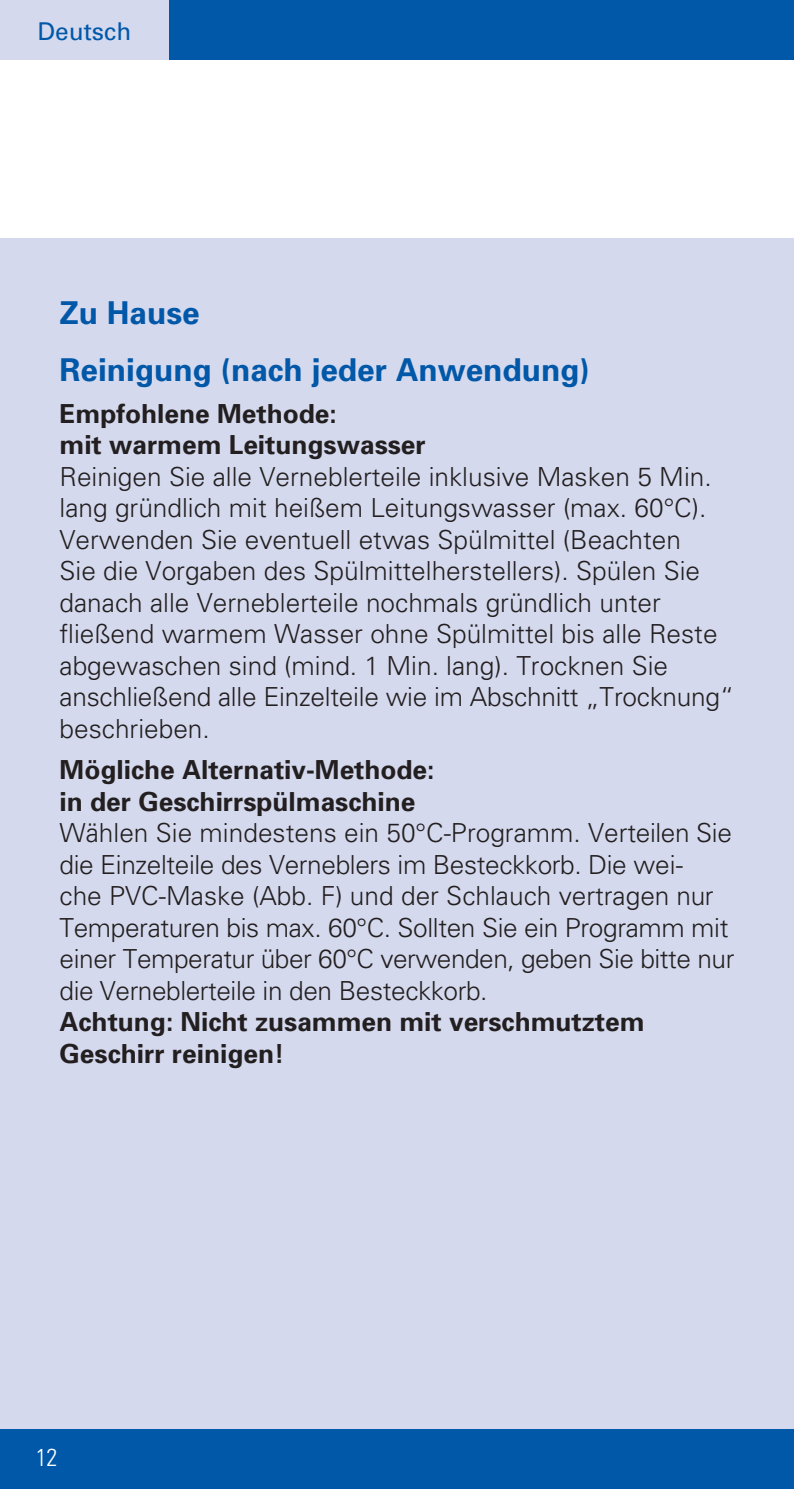
<style>
.page{position:relative;width:794px;height:1489px;background:#fff}
.page>*{position:absolute;margin:0;border:0;box-sizing:border-box;transform-origin:0 0}
.t1{font:700 31.5px/57.8px "Univers";color:#0157a8}
.t2{font:300 26.25px/31.5px "Univers";color:#231f20}
.t3{font:700 26.25px/31.5px "Univers";color:#231f20}
.t4{font:24.5px "Univers";color:#0157a8}
.t5{font:300 condensed 24.5px "Univers";color:#fff}
</style>
<div class="page">
<div style="left:169px;top:0;width:625px;height:60px;background:#0157a8"></div>
<div style="left:0;top:238px;width:794px;height:1250px;background:#d4d9ed"></div>
<div style="left:0;top:0;width:169px;height:60px;background:#d4d9ed"></div>
<div style="left:0;top:1429px;width:794px;height:59px;background:#0157a8"></div>
<p class="t4" style="left:37px;top:16px;width:95px">Deutsch</p>
<p class="t1" style="left:60px;top:282px;width:532px">Zu Hause<br>Reinigung (nach jeder Anwendung)</p>
<p class="t3" style="left:60px;top:397px;width:368px">Empfohlene Methode:<br>mit warmem Leitungswasser</p>
<p class="t2" style="left:60px;top:460px;width:676px">Reinigen Sie alle Verneblerteile inklusive Masken 5 Min. lang gründlich mit heißem Leitungswasser (max. 60°C).<br>Verwenden Sie eventuell etwas Spülmittel (Beachten<br>Sie die Vorgaben des Spülmittelherstellers). Spülen Sie danach alle Verneblerteile nochmals gründlich unter fließend warmem Wasser ohne Spülmittel bis alle Reste abgewaschen sind (mind. 1 Min. lang). Trock nen Sie anschließend alle Einzelteile wie im Abschnitt „Trocknung“ beschrieben.</p>
<p class="t3" style="left:60px;top:753px;width:376px">Mögliche Alternativ-Methode: in der Geschirrspülmaschine</p>
<p class="t2" style="left:60px;top:816px;width:676px">Wählen Sie mindestens ein 50°C-Programm. Ver teilen Sie die Einzelteile des Verneblers im Besteckkorb. Die wei-<br>che PVC-Maske (Abb. F) und der Schlauch ver tragen nur Temperaturen bis max. 60°C. Sollten Sie ein Programm mit einer Temperatur über 60°C verwenden, geben Sie bitte nur die Verneblerteile in den Besteckkorb.</p>
<p class="t3" style="left:60px;top:1005px;width:586px">Achtung: Nicht zusammen mit verschmutztem<br>Geschirr reinigen!</p>
<p class="t5" style="left:36px;top:1442px;width:23px">12</p>
</div>
